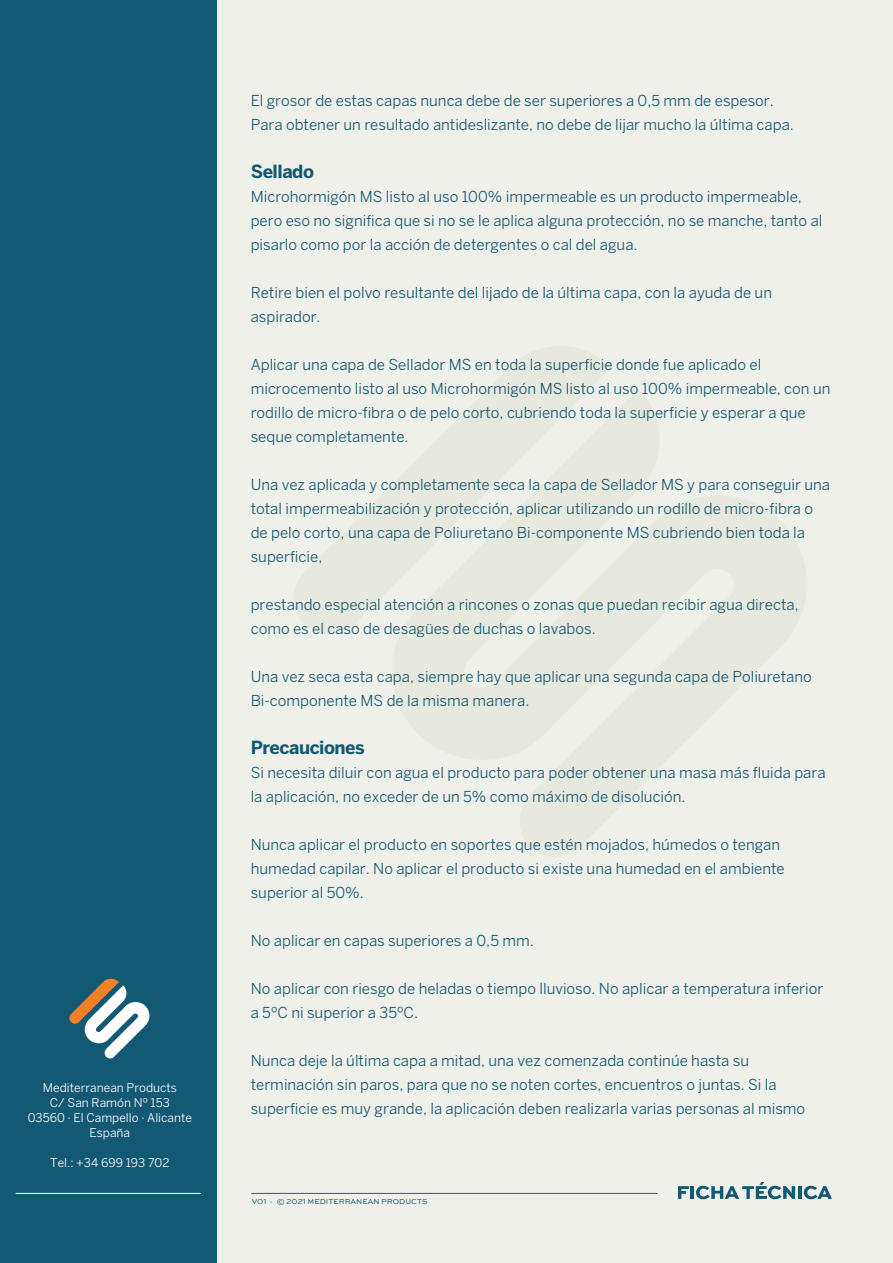
<style>
.page{position:relative;width:893px;height:1263px;background:#eff0e9}
.page>*{position:absolute;margin:0;border:0;box-sizing:border-box;transform-origin:0 0}
.t1{font:700 18px "Benton Sans";letter-spacing:-.025em;color:#145973}
.t2{font:15px/24px "Benton Sans";color:#145973}
.t3{font:12px/15px "Benton Sans";color:#fff;text-align:center}
.t4{font:7.5px "Sweet Sans Pro";color:#145973}
</style>
<div class="page">
<svg style="left:678px;top:1186px;width:11px;height:13px"></svg>
<hr style="left:690px;top:1186px;width:4px;height:13px;background:#145973">
<svg style="left:696px;top:1182px;width:99px;height:17px"></svg>
<hr style="left:798px;top:1186px;width:4px;height:13px;background:#145973">
<svg style="left:804px;top:1186px;width:28px;height:13px"></svg>
<hr style="left:251px;top:1193px;width:407px;height:1px;background:#156779">
<div style="left:0;top:0;width:217px;height:1263px;background:#145973"></div>
<svg style="left:69px;top:978px;width:81px;height:81px"></svg>
<hr style="left:16px;top:1193px;width:185px;height:1px;background:#fff">
<p class="t3" style="left:28px;top:1080px;width:166px">Mediterranean Products<br>C/ San Ramón Nº 153<br>03560 · El Campello · Alicante<br>España</p>
<p class="t3" style="left:50px;top:1155px;width:121px">Tel.: +34 699 193 702</p>
<p class="t2" style="left:251px;top:88px;width:545px">El grosor de estas capas nunca debe de ser superiores a 0,5 mm de espesor.<br>Para obtener un resultado antideslizante, no debe de lijar mucho la última capa.</p>
<p class="t1" style="left:251px;top:161px;width:65px">Sellado</p>
<p class="t2" style="left:251px;top:184px;width:573px">Microhormigón MS listo al uso 100% impermeable es un producto impermeable, pero eso no significa que si no se le aplica alguna protección, no se manche, tanto al pisarlo como por la acción de detergentes o cal del agua.</p>
<p class="t2" style="left:251px;top:280px;width:523px">Retire bien el polvo resultante del lijado de la última capa, con la ayuda de un aspirador.</p>
<p class="t2" style="left:251px;top:352px;width:581px">Aplicar una capa de Sellador MS en toda la superficie donde fue aplicado el microcemento listo al uso Microhormigón MS listo al uso 100% impermeable, con un rodillo de micro-fibra o de pelo corto, cubriendo toda la superficie y esperar a que seque completamente.</p>
<p class="t2" style="left:251px;top:472px;width:581px">Una vez aplicada y completamente seca la capa de Sellador MS y para conseguir una total impermeabilización y protección, aplicar utilizando un rodillo de micro-fibra o de pelo corto, una capa de Poliuretano Bi-componente MS cubriendo bien toda la superficie,</p>
<p class="t2" style="left:251px;top:592px;width:549px">prestando especial atención a rincones o zonas que puedan recibir agua directa, como es el caso de desagües de duchas o lavabos.</p>
<p class="t2" style="left:251px;top:664px;width:563px">Una vez seca esta capa, siempre hay que aplicar una segunda capa de Poliuretano<br>Bi-componente MS de la misma manera.</p>
<p class="t1" style="left:251px;top:737px;width:116px">Precauciones</p>
<p class="t2" style="left:251px;top:760px;width:576px">Si necesita diluir con agua el producto para poder obtener una masa más fluida para la aplicación, no exceder de un 5% como máximo de disolución.</p>
<p class="t2" style="left:251px;top:832px;width:536px">Nunca aplicar el producto en soportes que estén mojados, húmedos o tengan humedad capilar. No aplicar el producto si existe una humedad en el ambiente superior al 50%.</p>
<p class="t2" style="left:251px;top:928px;width:285px">No aplicar en capas superiores a 0,5 mm.</p>
<p class="t2" style="left:251px;top:976px;width:574px">No aplicar con riesgo de heladas o tiempo lluvioso. No aplicar a temperatura inferior a 5ºC ni superior a 35ºC.</p>
<p class="t2" style="left:251px;top:1048px;width:556px">Nunca deje la última capa a mitad, una vez comenzada continúe hasta su terminación sin paros, para que no se noten cortes, encuentros o juntas. Si la superficie es muy grande, la aplicación deben realizarla varias personas al mismo</p>
<p class="t4" style="left:252px;top:1196px;width:177px">V01 · © 2021 MEDITERRANEAN PRODUCTS</p>
</div>
